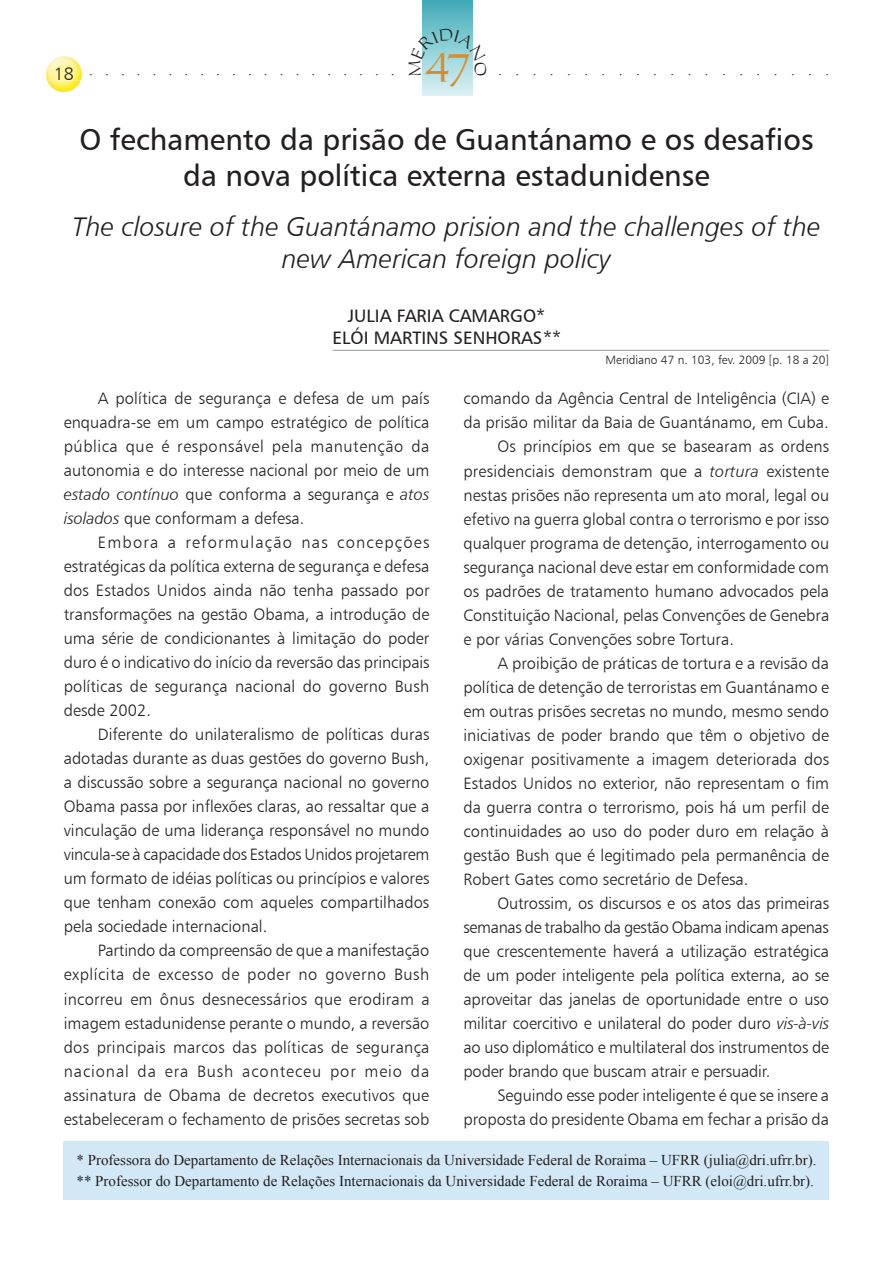
<style>
.page{position:relative;width:893px;height:1263px;background:#fff}
.page>*{position:absolute;margin:0;border:0;box-sizing:border-box;transform-origin:0 0}
.t1{font:36.9px "Carleton Normal";color:#d98d28}
.t2{font:30px/36px "Humanist 777 BT Roman B";color:#231f20;text-align:center}
.t3{font:27px/32.4px "Humanist 777 BT Light Italic B";color:#231f20;text-align:center}
.t4{font:18px/21.6px "Humanist 777 BT Roman B";color:#231f20;text-align:center}
.t5{font:16.5px/24px "Humanist 777 BT Light B";color:#231f20;text-align:justify}
.t6{font:16.5px "Humanist 777 BT Light B";letter-spacing:-.02em;color:#231f20}
.t7{font:15px/21px "Times New Roman";color:#231f20}
.t8{font:12px "Humanist 777 BT Light B";color:#231f20}
.s1{font-family:"Humanist 777 BT Light B";font-size:18px}
.s2{font-family:"Humanist 777 BT Italic B"}
.s3{font-family:"Humanist 777 BT Light Italic B"}
</style>
<div class="page">
<svg style="left:423px;top:0;width:50px;height:96px;background:#87cad3"></svg>
<img style="left:53px;top:56px;width:22px;height:4px">
<img style="left:46px;top:60px;width:36px;height:32px">
<div style="left:64px;top:1141px;width:765px;height:58px;background:#d3e8f7"></div>
<hr style="left:333px;top:350px;width:496px;height:1px;background:#939598">
<svg style="left:422px;top:28px;width:51px;height:48px;background:#94d4da"></svg>
<p class="t7" style="left:54px;top:59px;width:342px"><span class="s1">18</span> ....................</p>
<h1 class="t1" style="left:424px;top:46px;width:48px">47</h1>
<p class="t7" style="left:498px;top:59px;width:332px">....................</p>
<h2 class="t2" style="left:79px;top:121px;width:736px">O fechamento da prisão de Guantánamo e os desafios da nova política externa estadunidense</h2>
<h3 class="t3" style="left:72px;top:210px;width:750px">The closure of the Guantánamo prision and the challenges of the new American foreign policy</h3>
<p class="t4" style="left:333px;top:305px;width:229px">JULIA FARIA CAMARGO*<br>ELÓI MARTINS SENHORAS<span class="s2">**</span></p>
<p class="t5" style="left:64px;top:386px;width:367px;text-indent:34px">A política de segurança e defesa de um país enquadra-se em um campo estratégico de política pública que é responsável pela manutenção da autonomia e do interesse nacional por meio de um <span class="s3">estado contínuo</span> que conforma a segurança e <span class="s3">atos isolados</span> que conformam a defesa.</p>
<p class="t5" style="left:64px;top:530px;width:367px;text-indent:34px">Embora a reformulação nas concepções estratégicas da política externa de segurança e defesa dos Estados Unidos ainda não tenha passado por transformações na gestão Obama, a introdução de uma série de condicionantes à limitação do poder duro é o indicativo do início da reversão das principais políticas de segurança nacional do governo Bush desde 2002.</p>
<p class="t5" style="left:64px;top:722px;width:367px;text-indent:34px">Diferente do unilateralismo de políticas duras adotadas durante as duas gestões do governo Bush, a discussão sobre a segurança nacional no governo Obama passa por inflexões claras, ao ressaltar que a vinculação de uma liderança responsável no mundo vincula-se à capacidade dos Estados Unidos projetarem um formato de idéias políticas ou princípios e valores que tenham conexão com aqueles compartilhados pela sociedade internacional.</p>
<p class="t5" style="left:64px;top:938px;width:367px;text-indent:34px">Partindo da compreensão de que a manifestação explícita de excesso de poder no governo Bush incorreu em ônus desnecessários que erodiram a imagem estadunidense perante o mundo, a reversão dos principais marcos das políticas de segurança nacional da era Bush aconteceu por meio da assinatura de Obama de decretos executivos que estabeleceram o fechamento de prisões secretas sob</p>
<p class="t8" style="left:606px;top:352px;width:225px">Meridiano 47 n. 103, fev. 2009 [p. 18 a 20]</p>
<p class="t5" style="left:463px;top:386px;width:367px">comando da Agência Central de Inteligência (CIA) e</p>
<p class="t5" style="left:463px;top:410px;width:367px">da prisão militar da Baia de Guantánamo, em Cuba.</p>
<p class="t5" style="left:497px;top:434px;width:333px">Os princípios em que se basearam as ordens</p>
<p class="t5" style="left:463px;top:458px;width:367px">presidenciais demonstram que a <span class="s3">tortura</span> existente</p>
<p class="t5" style="left:463px;top:482px;width:367px">nestas prisões não representa um ato moral, legal ou</p>
<p class="t5" style="left:463px;top:506px;width:367px">efetivo na guerra global contra o terrorismo e por isso</p>
<p class="t5" style="left:463px;top:530px;width:367px">qualquer programa de detenção, interrogamento ou</p>
<p class="t5" style="left:463px;top:554px;width:367px">segurança nacional deve estar em conformidade com</p>
<p class="t5" style="left:463px;top:578px;width:367px">os padrões de tratamento humano advocados pela</p>
<p class="t5" style="left:463px;top:602px;width:367px">Constituição Nacional, pelas Convenções de Genebra</p>
<p class="t5" style="left:463px;top:627px;width:272px">e por várias Convenções sobre Tortura.</p>
<p class="t5" style="left:497px;top:651px;width:333px">A proibição de práticas de tortura e a revisão da</p>
<p class="t5" style="left:463px;top:675px;width:367px">política de detenção de terroristas em Guantánamo e</p>
<p class="t5" style="left:463px;top:699px;width:367px">em outras prisões secretas no mundo, mesmo sendo</p>
<p class="t5" style="left:463px;top:723px;width:367px">iniciativas de poder brando que têm o objetivo de</p>
<p class="t5" style="left:463px;top:747px;width:367px">oxigenar positivamente a imagem deteriorada dos</p>
<p class="t5" style="left:463px;top:771px;width:367px">Estados Unidos no exterior, não representam o fim</p>
<p class="t5" style="left:463px;top:795px;width:367px">da guerra contra o terrorismo, pois há um perfil de</p>
<p class="t5" style="left:463px;top:819px;width:367px">continuidades ao uso do poder duro em relação à</p>
<p class="t5" style="left:463px;top:843px;width:367px">gestão Bush que é legitimado pela permanência de</p>
<p class="t5" style="left:463px;top:867px;width:286px">Robert Gates como secretário de Defesa.</p>
<p class="t5" style="left:497px;top:891px;width:333px">Outrossim, os discursos e os atos das primeiras</p>
<p class="t6" style="left:463px;top:917px;width:367px">semanas de trabalho da gestão Obama indicam apenas</p>
<p class="t5" style="left:463px;top:939px;width:367px">que crescentemente haverá a utilização estratégica</p>
<p class="t5" style="left:463px;top:963px;width:367px">de um poder inteligente pela política externa, ao se</p>
<p class="t5" style="left:463px;top:987px;width:367px">aproveitar das janelas de oportunidade entre o uso</p>
<p class="t5" style="left:463px;top:1011px;width:367px">militar coercitivo e unilateral do poder duro <span class="s3">vis-à-vis</span></p>
<p class="t5" style="left:463px;top:1035px;width:367px">ao uso diplomático e multilateral dos instrumentos de</p>
<p class="t5" style="left:463px;top:1059px;width:308px">poder brando que buscam atrair e persuadir.</p>
<p class="t5" style="left:497px;top:1083px;width:333px">Seguindo esse poder inteligente é que se insere a</p>
<p class="t5" style="left:463px;top:1107px;width:367px">proposta do presidente Obama em fechar a prisão da</p>
<p class="t7" style="left:77px;top:1149px;width:741px">* Professora do Departamento de Relações Internacionais da Universidade Federal de Roraima – UFRR (julia@dri.ufrr.br). ** Professor do Departamento de Relações Internacionais da Universidade Federal de Roraima – UFRR (eloi@dri.ufrr.br).</p>
</div>
